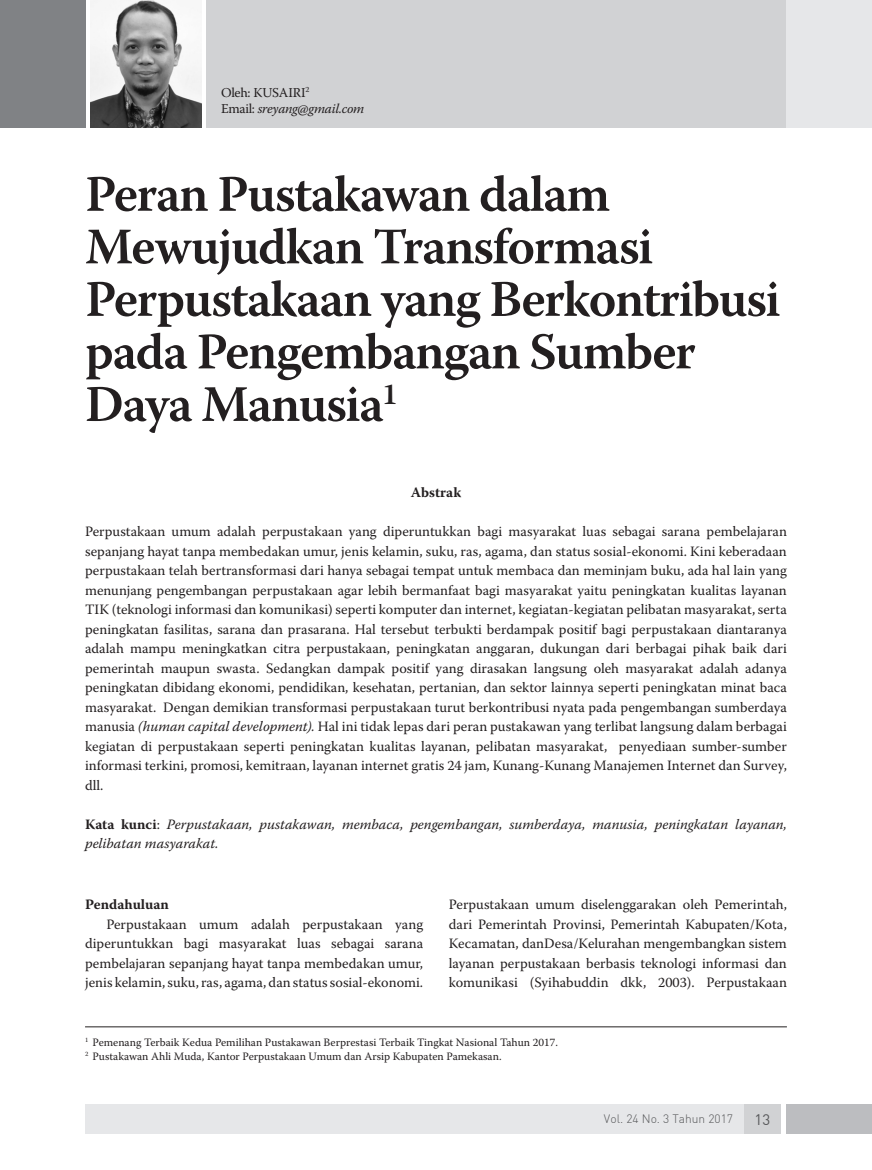
<style>
.page{position:relative;width:872px;height:1170px;background:#fff}
.page>*{position:absolute;margin:0;border:0;box-sizing:border-box;transform-origin:0 0}
.t1{font:600 51px/52.5px "Warnock Pro";letter-spacing:-.03em;color:#231f20}
.t2{font:15px "DIN";color:#57585a}
.t3{font:14.25px/19.5px "Warnock Pro";color:#231f20;text-align:justify}
.t4{font:italic 14.25px/19.5px "Warnock Pro";color:#231f20}
.KTI{font:700 14.25px "Warnock Pro";color:#231f20}
.t5{font:italic 13.5px "Warnock Pro";letter-spacing:-.02em;color:#231f20}
.t6{font:13.5px "Warnock Pro";letter-spacing:-.01em;color:#231f20}
.t7{font:300 12px "DIN";color:#57585a}
.t8{font:11.25px "Warnock Pro";color:#231f20}
.s1{font-style:normal}
.s2{font-style:italic}
.s3{font-weight:700;font-style:normal}
</style>
<div class="page">
<div style="left:85px;top:1103px;width:696px;height:30px;background:#e6e7e9"></div>
<div style="left:744px;top:1103px;width:37px;height:30px;background:#d1d2d4"></div>
<div style="left:787px;top:1103px;width:85px;height:30px;background:#bcbdc0"></div>
<div style="left:206px;top:0;width:666px;height:128px;background:#d1d2d4"></div>
<img style="left:90px;top:0;width:111px;height:128px">
<div style="left:0;top:0;width:85px;height:128px;background:#808285"></div>
<div style="left:787px;top:0;width:85px;height:128px;background:#e6e7e9"></div>
<hr style="left:85px;top:1026px;width:702px;height:1px;background:#231f20">
<p class="t6" style="left:221px;top:84px;width:90px">Oleh: KUSAIRI<sup>2</sup></p>
<p class="t5" style="left:221px;top:100px;width:145px"><span class="s1">Email:</span> sreyang@gmail.com</p>
<p class="t1" style="left:85px;top:167px;width:697px">Peran Pustakawan dalam<br>Mewujudkan Transformasi<br>Perpustakaan yang Berkontribusi pada Pengembangan Sumber<br>Daya Manusia<sup>1</sup></p>
<p class="KTI" style="left:411px;top:483px;width:52px">Abstrak</p>
<p class="t3" style="left:85px;top:521px;width:703px">Perpustakaan umum adalah perpustakaan yang diperuntukkan bagi masyarakat luas sebagai sarana pembelajaran sepanjang hayat tanpa membedakan umur, jenis kelamin, suku, ras, agama, dan status sosial-ekonomi. Kini keberadaan perpustakaan telah bertransformasi dari hanya sebagai tempat untuk membaca dan meminjam buku, ada hal lain yang menunjang pengembangan perpustakaan agar lebih bermanfaat bagi masyarakat yaitu peningkatan kualitas layanan TIK (teknologi informasi dan komunikasi) seperti komputer dan internet, kegiatan-kegiatan pelibatan masyarakat, serta peningkatan fasilitas, sarana dan prasarana. Hal tersebut terbukti berdampak positif bagi perpustakaan diantaranya adalah mampu meningkatkan citra perpustakaan, peningkatan anggaran, dukungan dari berbagai pihak baik dari pemerintah maupun swasta. Sedangkan dampak positif yang dirasakan langsung oleh masyarakat adalah adanya peningkatan dibidang ekonomi, pendidikan, kesehatan, pertanian, dan sektor lainnya seperti peningkatan minat baca masyarakat. Dengan demikian transformasi perpustakaan turut berkontribusi nyata pada pengembangan sumberdaya manusia <span class="s2">(human capital development).</span> Hal ini tidak lepas dari peran pustakawan yang terlibat langsung dalam berbagai kegiatan di perpustakaan seperti peningkatan kualitas layanan, pelibatan masyarakat, penyediaan sumber-sumber informasi terkini, promosi, kemitraan, layanan internet gratis 24 jam, Kunang-Kunang Manajemen Internet dan Survey, dll.</p>
<p class="t4" style="left:85px;top:814px;width:703px"><span class="s3">Kata kunci</span><span class="s1">:</span> Perpustakaan, pustakawan, membaca, pengembangan, sumberdaya, manusia, peningkatan layanan, pelibatan masyarakat.</p>
<p class="KTI" style="left:85px;top:895px;width:85px">Pendahuluan</p>
<p class="t3" style="left:85px;top:913px;width:340px;text-indent:21px">Perpustakaan umum adalah perpustakaan yang diperuntukkan bagi masyarakat luas sebagai sarana pembelajaran sepanjang hayat tanpa membedakan umur, jenis kelamin, suku, ras, agama, dan status sosial-ekonomi.</p>
<p class="t3" style="left:449px;top:894px;width:340px">Perpustakaan umum diselenggarakan oleh Pemerintah, dari Pemerintah Provinsi, Pemerintah Kabupaten/Kota, Kecamatan, danDesa/Kelurahan mengembangkan sistem layanan perpustakaan berbasis teknologi informasi dan komunikasi (Syihabuddin dkk, 2003). Perpustakaan</p>
<p class="t8" style="left:85px;top:1035px;width:474px"><sup>1</sup> Pemenang Terbaik Kedua Pemilihan Pustakawan Berprestasi Terbaik Tingkat Nasional Tahun 2017.</p>
<p class="t8" style="left:85px;top:1049px;width:418px"><sup>2</sup> Pustakawan Ahli Muda, Kantor Perpustakaan Umum dan Arsip Kabupaten Pamekasan.</p>
<p class="t7" style="left:604px;top:1111px;width:131px">Vol. 24 No. 3 Tahun 2017</p>
<p class="t2" style="left:754px;top:1110px;width:17px">13</p>
</div>
